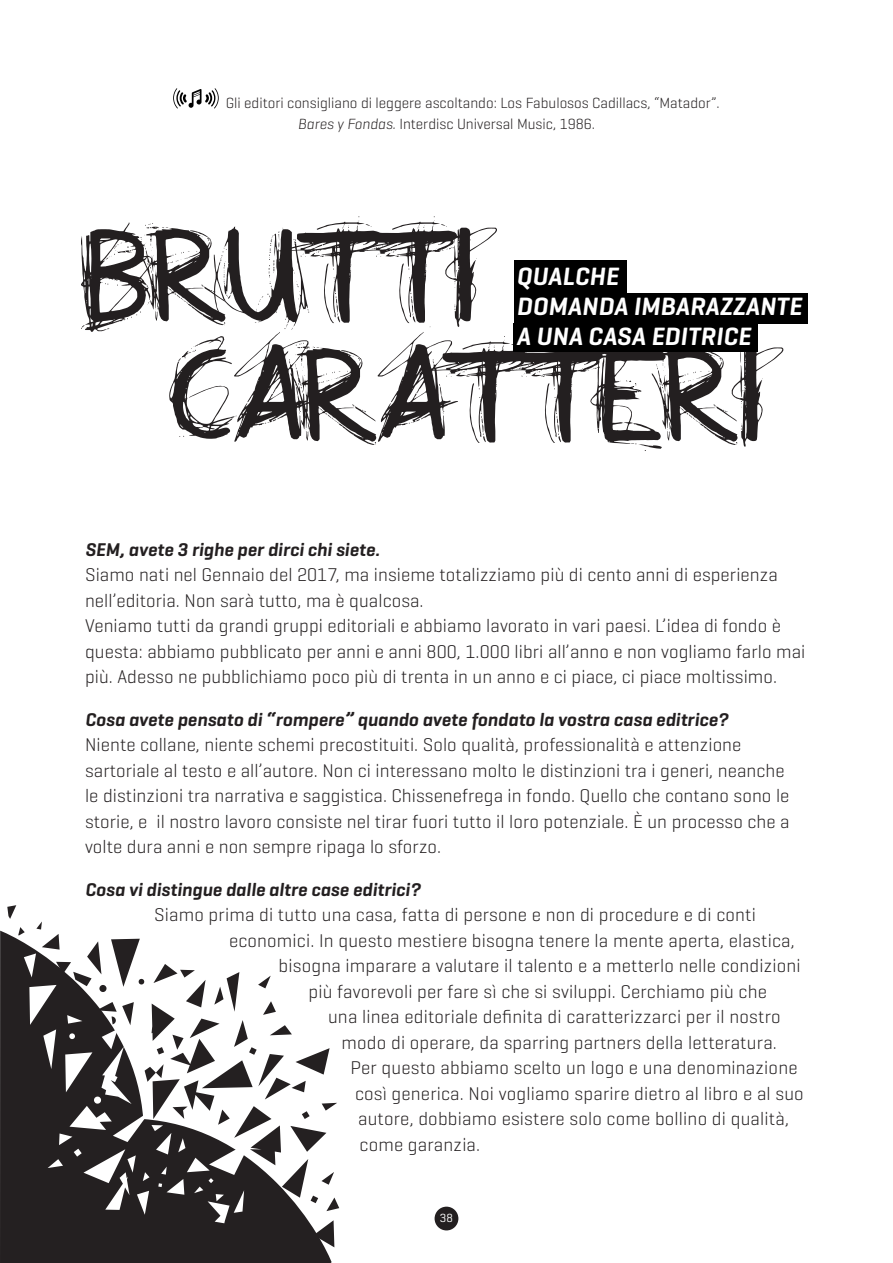
<style>
.page{position:relative;width:893px;height:1263px;background:#fff}
.page>*{position:absolute;margin:0;border:0;box-sizing:border-box;transform-origin:0 0}
.t1{font:85.5px/119.9px "All Over Again All Caps";color:#231f20}
.t2{font:italic 600 25.5px/30px "Geogrotesque";letter-spacing:.01em;color:#fff}
.t3{font:300 18.75px/25.5px "Geogrotesque";letter-spacing:.005em;color:#231f20}
.t4{font:italic 600 18.75px "Geogrotesque";letter-spacing:.005em;color:#231f20}
.t5{font:300 15px/20.2px "Geogrotesque";color:#231f20}
.t6{font:12px "Geogrotesque";color:#fff}
.s1{font-style:italic}
</style>
<div class="page">
<div style="left:435px;top:1206px;width:23px;height:24px;background:#231f20;border-radius:50%"></div>
<div style="left:514px;top:260px;width:113px;height:33px;background:#000"></div>
<div style="left:514px;top:293px;width:293px;height:30px;background:#000"></div>
<div style="left:514px;top:323px;width:244px;height:29px;background:#000"></div>
<div style="left:0;top:931px;width:332px;height:332px;background:#242021"></div>
<svg style="left:7px;top:905px;width:332px;height:342px"></svg>
<svg style="left:173px;top:88px;width:46px;height:20px"></svg>
<p class="t5" style="left:298px;top:93px;width:423px;text-indent:-72px">Gli editori consigliano di leggere ascoltando: Los Fabulosos Cadillacs, “Matador”.<br><span class="s1">Bares y Fondas.</span> Interdisc Universal Music, 1986.</p>
<h1 class="t1" style="left:172px;top:230px;width:597px;text-indent:-87px">BRUTTI<br>CARATTERI</h1>
<h2 class="t2" style="left:517px;top:261px;width:287px">QUALCHE<br>DOMANDA IMBARAZZANTE<br>A UNA CASA EDITRICE</h2>
<p class="t4" style="left:85px;top:537px;width:296px">SEM, avete 3 righe per dirci chi siete.</p>
<p class="t3" style="left:85px;top:561px;width:722px">Siamo nati nel Gennaio del 2017, ma insieme totalizziamo più di cento anni di esperienza nell’editoria. Non sarà tutto, ma è qualcosa.<br>Veniamo tutti da grandi gruppi editoriali e abbiamo lavorato in vari paesi. L’idea di fondo è questa: abbiamo pubblicato per anni e anni 800, 1.000 libri all’anno e non vogliamo farlo mai più. Adesso ne pubblichiamo poco più di trenta in un anno e ci piace, ci piace moltissimo.</p>
<p class="t4" style="left:85px;top:707px;width:645px">Cosa avete pensato di “rompere” quando avete fondato la vostra casa editrice?</p>
<p class="t3" style="left:85px;top:731px;width:706px">Niente collane, niente schemi precostituiti. Solo qualità, professionalità e attenzione sartoriale al testo e all’autore. Non ci interessano molto le distinzioni tra i generi, neanche le distinzioni tra narrativa e saggistica. Chissenefrega in fondo. Quello che contano sono le storie, e il nostro lavoro consiste nel tirar fuori tutto il loro potenziale. È un processo che a volte dura anni e non sempre ripaga lo sforzo.</p>
<p class="t4" style="left:85px;top:877px;width:337px">Cosa vi distingue dalle altre case editrici?</p>
<p class="t3" style="left:154px;top:901px;width:603px">Siamo prima di tutto una casa, fatta di persone e non di procedure e di conti</p>
<p class="t3" style="left:229px;top:927px;width:567px">economici. In questo mestiere bisogna tenere la mente aperta, elastica,</p>
<p class="t3" style="left:279px;top:952px;width:524px">bisogna imparare a valutare il talento e a metterlo nelle condizioni</p>
<p class="t3" style="left:309px;top:978px;width:460px">più favorevoli per fare sì che si sviluppi. Cerchiamo più che</p>
<p class="t3" style="left:328px;top:1003px;width:454px">una linea editoriale definita di caratterizzarci per il nostro</p>
<p class="t3" style="left:342px;top:1029px;width:437px">modo di operare, da sparring partners della letteratura.</p>
<p class="t3" style="left:351px;top:1054px;width:448px">Per questo abbiamo scelto un logo e una denominazione</p>
<p class="t3" style="left:355px;top:1080px;width:450px">così generica. Noi vogliamo sparire dietro al libro e al suo</p>
<p class="t3" style="left:358px;top:1105px;width:432px">autore, dobbiamo esistere solo come bollino di qualità,</p>
<p class="t3" style="left:360px;top:1131px;width:122px">come garanzia.</p>
<p class="t6" style="left:440px;top:1211px;width:15px">38</p>
</div>
